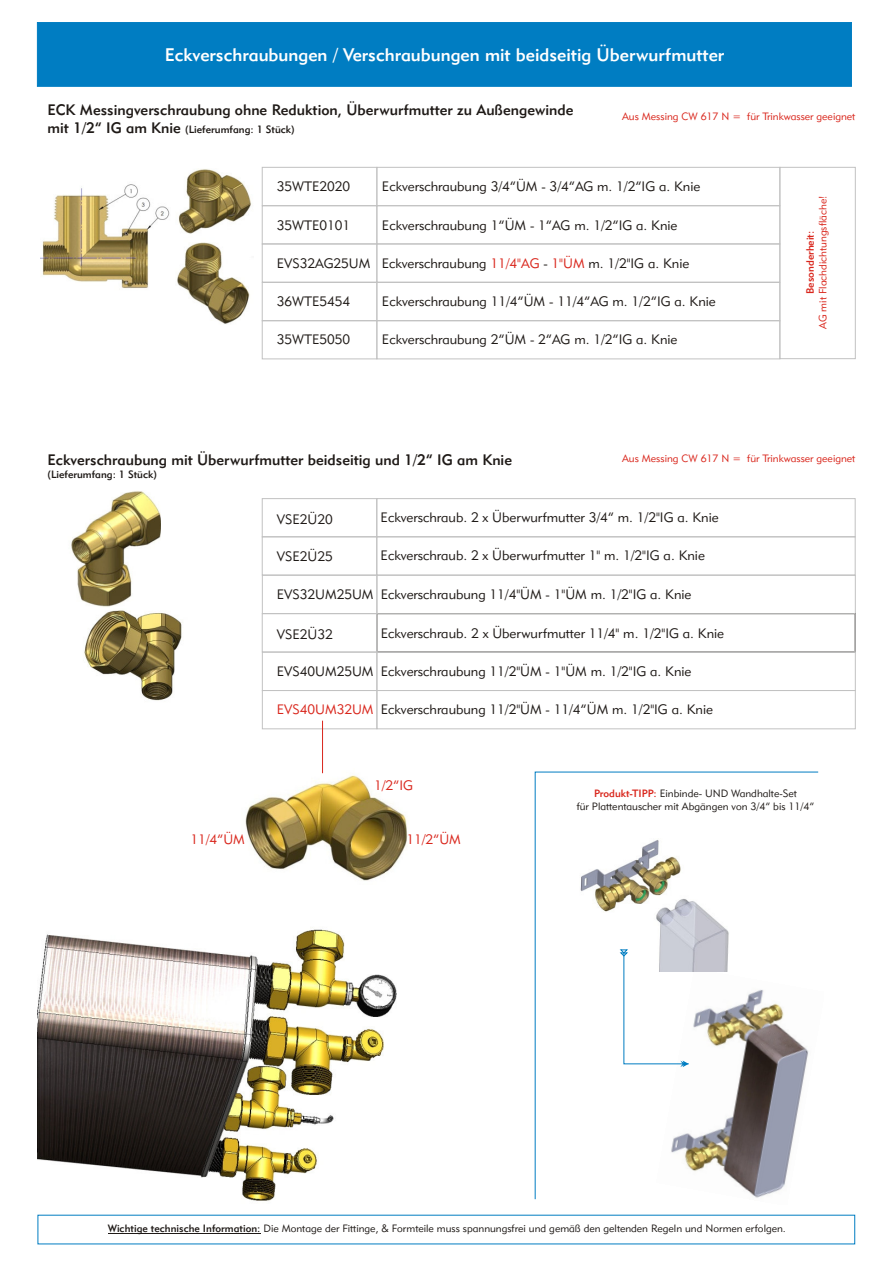
<style>
.page{position:relative;width:894px;height:1263px;background:#fff}
.page>*{position:absolute;margin:0;border:0;box-sizing:border-box;transform-origin:0 0}
.t1{font:18px "Geometr 415 Md BT";color:#fff}
.t2{font:15px "Geometr 415 Md BT";color:#1f1a17}
.t3{font:13.5px "Geometr 415 Lt BT";color:#1f1a17}
.t4{font:13.5px "Geometr 415 Lt BT";color:#d9261c}
.t5{font:10.5px/12.6px "Geometr 415 Lt BT";color:#1f1a17;text-align:center}
.t6{font:10.5px "Geometr 415 Lt BT";color:#d9261c}
.t7{font:10.5px "Geometr 415 Md BT";color:#1f1a17}
.t8{font:10.5px "Geometr 415 Md BT";color:#d9261c}
.s1{font-size:15px}
.s2{color:#d9261c}
.s3{font-family:"Geometr 415 Md BT";color:#d9261c}
.s4{font-family:"Geometr 415 Md BT"}
</style>
<div class="page">
<div style="left:37px;top:22px;width:815px;height:64px;background:#007dc2"></div>
<div style="left:377px;top:537px;width:478px;height:38px;border:1px solid #c2c2c2"></div>
<div style="left:262px;top:537px;width:115px;height:38px;border:1px solid #c2c2c2"></div>
<div style="left:377px;top:575px;width:478px;height:39px;border:1px solid #c2c2c2"></div>
<div style="left:262px;top:575px;width:115px;height:39px;border:1px solid #c2c2c2"></div>
<div style="left:377px;top:498px;width:478px;height:39px;border:1px solid #c2c2c2"></div>
<div style="left:262px;top:498px;width:115px;height:39px;border:1px solid #c2c2c2"></div>
<div style="left:262px;top:613px;width:115px;height:39px;border:1px solid #c2c2c2"></div>
<img style="left:84px;top:610px;width:98px;height:91px">
<img style="left:71px;top:491px;width:90px;height:116px">
<div style="left:377px;top:613px;width:478px;height:39px;border:1px solid #c2c2c2"></div>
<div style="left:377px;top:652px;width:478px;height:39px;border:1px solid #c2c2c2"></div>
<div style="left:262px;top:652px;width:115px;height:39px;border:1px solid #c2c2c2"></div>
<img style="left:37px;top:929px;width:360px;height:272px">
<hr style="left:108px;top:1233px;width:153px;height:1px;background:#1f1a17">
<div style="left:780px;top:167px;width:75px;height:192px;border:1px solid #c2c2c2"></div>
<div style="left:377px;top:206px;width:403px;height:38px;border:1px solid #c2c2c2"></div>
<div style="left:262px;top:206px;width:115px;height:38px;border:1px solid #c2c2c2"></div>
<div style="left:377px;top:167px;width:403px;height:39px;border:1px solid #c2c2c2"></div>
<div style="left:262px;top:167px;width:115px;height:39px;border:1px solid #c2c2c2"></div>
<div style="left:377px;top:320px;width:403px;height:39px;border:1px solid #c2c2c2"></div>
<div style="left:262px;top:320px;width:115px;height:39px;border:1px solid #c2c2c2"></div>
<div style="left:262px;top:282px;width:115px;height:39px;border:1px solid #c2c2c2"></div>
<div style="left:377px;top:282px;width:403px;height:39px;border:1px solid #c2c2c2"></div>
<img style="left:41px;top:169px;width:211px;height:155px">
<div style="left:377px;top:244px;width:403px;height:38px;border:1px solid #c2c2c2"></div>
<div style="left:262px;top:244px;width:115px;height:38px;border:1px solid #c2c2c2"></div>
<div style="left:377px;top:690px;width:478px;height:39px;border:1px solid #c2c2c2"></div>
<div style="left:262px;top:690px;width:115px;height:39px;border:1px solid #c2c2c2"></div>
<img style="left:245px;top:773px;width:163px;height:108px">
<hr style="left:322px;top:721px;width:1px;height:52px;background:#d9261c">
<svg style="left:535px;top:772px;width:284px;height:428px"></svg>
<svg style="left:620px;top:949px;width:69px;height:118px"></svg>
<h1 class="t1" style="left:165px;top:45px;width:561px">Eckverschraubungen / Verschraubungen mit beidseitig Überwurfmutter</h1>
<p class="t2" style="left:47px;top:101px;width:527px">ECK Messingverschraubung ohne Reduktion, Überwurfmutter zu Außengewinde</p>
<p class="t7" style="left:47px;top:123px;width:249px"><span class="s1">mit 1/2” IG am Knie</span> (Lieferumfang: 1 Stück)</p>
<p class="t6" style="left:622px;top:111px;width:235px">Aus Messing CW 617 N = für Trinkwasser geeignet</p>
<p class="t3" style="left:277px;top:179px;width:75px">35WTE2020</p>
<p class="t3" style="left:382px;top:179px;width:320px">Eckverschraubung 3/4”ÜM - 3/4”AG m. 1/2”IG a. Knie</p>
<p class="t3" style="left:277px;top:217px;width:75px">35WTE0101</p>
<p class="t3" style="left:382px;top:217px;width:297px">Eckverschraubung 1”ÜM - 1”AG m. 1/2”IG a. Knie</p>
<p class="t3" style="left:277px;top:255px;width:414px">EVS32AG25UM Eckverschraubung <span class="s2">11/4"AG 1"ÜM</span> m. 1/2"IG a. Knie</p>
<p class="t3" style="left:543px;top:255px;width:6px">-</p>
<p class="t3" style="left:277px;top:294px;width:75px">36WTE5454</p>
<p class="t3" style="left:382px;top:294px;width:335px">Eckverschraubung 11/4”ÜM - 11/4”AG m. 1/2”IG a. Knie</p>
<p class="t3" style="left:277px;top:332px;width:75px">35WTE5050</p>
<p class="t3" style="left:382px;top:332px;width:297px">Eckverschraubung 2”ÜM - 2”AG m. 1/2”IG a. Knie</p>
<p class="t6" style="left:817px;top:329px;width:135px;rotate:-90deg">AG mit Flachdichtungsfläche!</p>
<p class="t8" style="left:804px;top:294px;width:65px;rotate:-90deg">Besonderheit:</p>
<p class="t2" style="left:47px;top:451px;width:466px">Eckverschraubung mit Überwurfmutter beidseitig und 1/2” IG am Knie</p>
<p class="t7" style="left:47px;top:469px;width:111px">(Lieferumfang: 1 Stück)</p>
<p class="t6" style="left:622px;top:453px;width:235px">Aus Messing CW 617 N = für Trinkwasser geeignet</p>
<p class="t3" style="left:277px;top:511px;width:57px">VSE2Ü20</p>
<p class="t3" style="left:381px;top:510px;width:340px">Eckverschraub. 2 x Überwurfmutter 3/4” m. 1/2"IG a. Knie</p>
<p class="t3" style="left:277px;top:548px;width:57px">VSE2Ü25</p>
<p class="t3" style="left:381px;top:548px;width:326px">Eckverschraub. 2 x Überwurfmutter 1" m. 1/2"IG a. Knie</p>
<p class="t3" style="left:277px;top:586px;width:416px">EVS32UM25UM Eckverschraubung 11/4"ÜM - 1"ÜM m. 1/2"IG a. Knie</p>
<p class="t3" style="left:277px;top:626px;width:57px">VSE2Ü32</p>
<p class="t3" style="left:381px;top:626px;width:345px">Eckverschraub. 2 x Überwurfmutter 11/4" m. 1/2"IG a. Knie</p>
<p class="t3" style="left:277px;top:663px;width:416px">EVS40UM25UM Eckverschraubung 11/2"ÜM - 1"ÜM m. 1/2"IG a. Knie</p>
<p class="t3" style="left:277px;top:702px;width:438px"><span class="s2">EVS40UM32UM</span> Eckverschraubung 11/2"ÜM - 11/4”ÜM m. 1/2"IG a. Knie</p>
<p class="t4" style="left:374px;top:778px;width:40px">1/2”IG</p>
<p class="t4" style="left:190px;top:832px;width:56px">11/4”ÜM</p>
<p class="t4" style="left:406px;top:832px;width:56px">11/2”ÜM</p>
<p class="t5" style="left:577px;top:787px;width:239px"><span class="s3">Produkt-TIPP:</span> Einbinde- UND Wandhalte-Set<br>für Plattentauscher mit Abgängen von 3/4” bis 11/4”</p>
<p class="t5" style="left:108px;top:1222px;width:680px"><span class="s4">Wichtige technische Information:</span> Die Montage der Fittinge, &amp; Formteile muss spannungsfrei und gemäß den geltenden Regeln und Normen erfolgen.</p>
</div>
